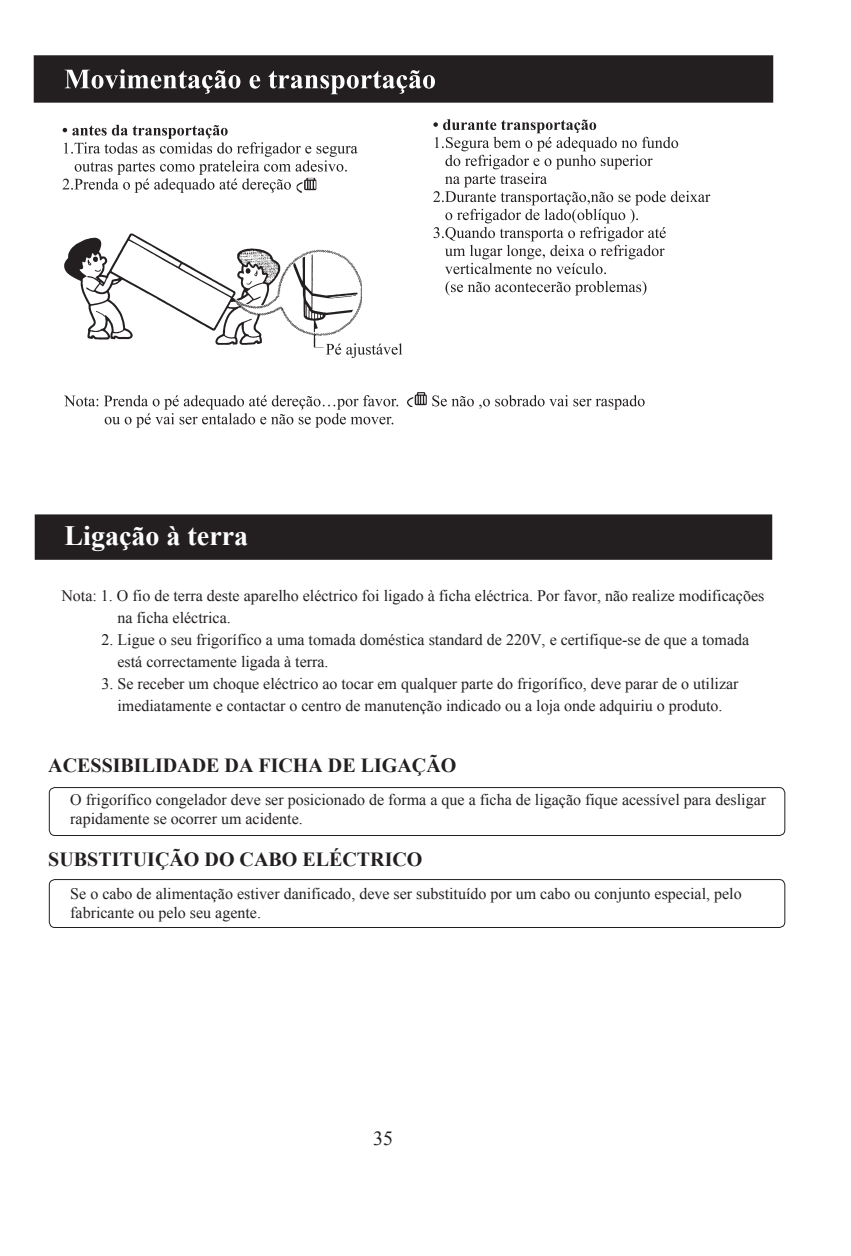
<style>
.page{position:relative;width:851px;height:1256px;background:#fff}
.page>*{position:absolute;margin:0;border:0;box-sizing:border-box;transform-origin:0 0}
.t1{font:700 28px "Times New Roman";color:#fff}
.t2{font:700 20px "Times New Roman";color:#231f20}
.t3{font:20px "Times New Roman";color:#231f20}
.t4{font:16px/22px "Times New Roman";color:#231f20}
</style>
<div class="page">
<img style="left:64px;top:233px;width:298px;height:114px">
<div style="left:35px;top:56px;width:737px;height:46px;background:#231f20"></div>
<div style="left:34px;top:55px;width:739px;height:48px;border:2px solid #231f20"></div>
<img style="left:415px;top:392px;width:12px;height:3px">
<svg style="left:65px;top:69px;width:370px;height:25px"></svg>
<svg style="left:62px;top:125px;width:295px;height:68px"></svg>
<svg style="left:326px;top:343px;width:76px;height:15px"></svg>
<svg style="left:64px;top:395px;width:580px;height:32px"></svg>
<svg style="left:433px;top:119px;width:277px;height:155px"></svg>
<svg style="left:445px;top:281px;width:201px;height:14px"></svg>
<svg style="left:48px;top:879px;width:737px;height:48px"></svg>
<svg style="left:48px;top:787px;width:737px;height:48px"></svg>
<div style="left:35px;top:514px;width:737px;height:45px;background:#231f20"></div>
<h1 class="t1" style="left:65px;top:516px;width:185px">Ligação à terra</h1>
<p class="t4" style="left:117px;top:584px;width:648px;text-indent:-56px">Nota: 1. O fio de terra deste aparelho eléctrico foi ligado à ficha eléctrica. Por favor, não realize modificações na ficha eléctrica.</p>
<p class="t4" style="left:117px;top:628px;width:633px;text-indent:-16px">2. Ligue o seu frigorífico a uma tomada doméstica standard de 220V, e certifique-se de que a tomada está correctamente ligada à terra.</p>
<p class="t4" style="left:101px;top:672px;width:638px;text-align:center">3. Se receber um choque eléctrico ao tocar em qualquer parte do frigorífico, deve parar de o utilizar imediatamente e contactar o centro de manutenção indicado ou a loja onde adquiriu o produto.</p>
<p class="t2" style="left:48px;top:751px;width:409px">ACESSIBILIDADE DA FICHA DE LIGAÇÃO</p>
<p class="t4" style="left:70px;top:789px;width:697px;line-height:19.2px">O frigorífico congelador deve ser posicionado de forma a que a ficha de ligação fique acessível para desligar rapidamente se ocorrer um acidente.</p>
<p class="t2" style="left:48px;top:845px;width:375px">SUBSTITUIÇÃO DO CABO ELÉCTRICO</p>
<p class="t4" style="left:70px;top:883px;width:672px;line-height:19.2px">Se o cabo de alimentação estiver danificado, deve ser substituído por um cabo ou conjunto especial, pelo fabricante ou pelo seu agente.</p>
<p class="t3" style="left:373px;top:1124px;width:21px">35</p>
</div>
